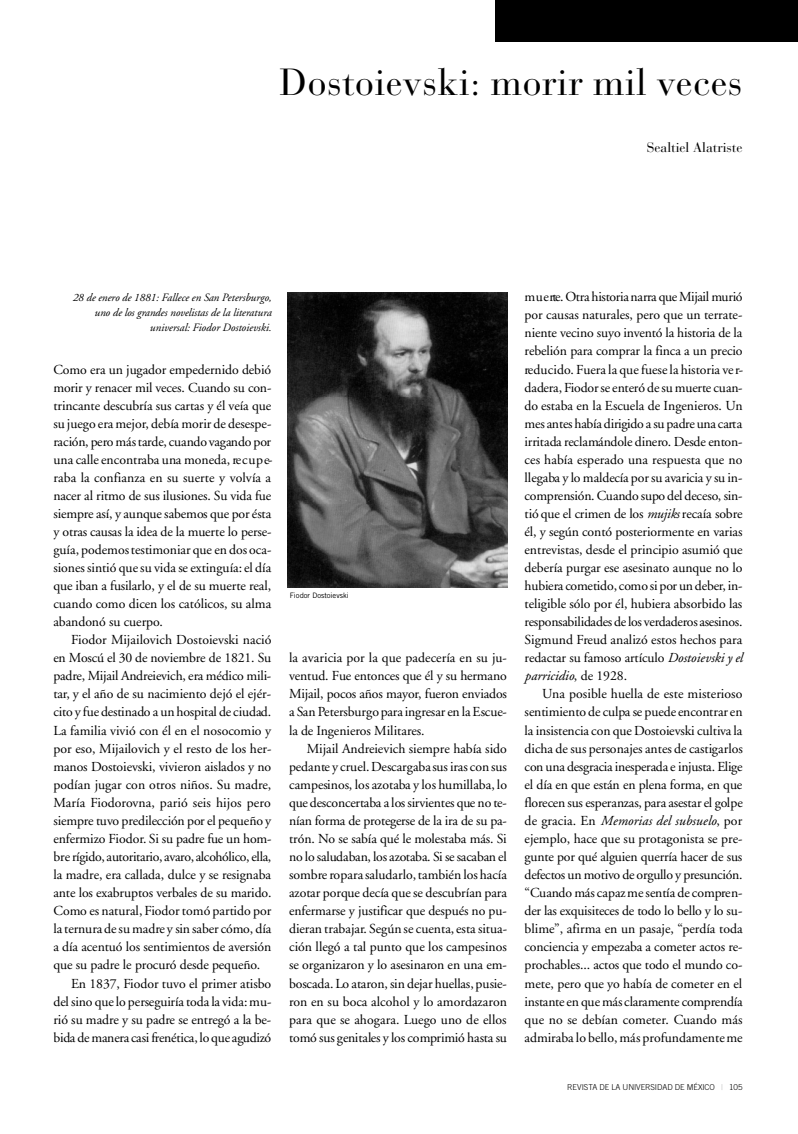
<style>
.page{position:relative;width:798px;height:1134px;background:#fff}
.page>*{position:absolute;margin:0;border:0;box-sizing:border-box;transform-origin:0 0}
.t1{font:37.5px "Bauer Bodoni";letter-spacing:.02em;color:#000}
.t2{font:13.75px/18px "Adobe Garamond";letter-spacing:-.005em;color:#000;text-align:justify}
.t3{font:13.75px "Adobe Garamond";letter-spacing:-.025em;color:#000}
.t4{font:13.75px "Bauer Bodoni";letter-spacing:-.005em;color:#000}
.t5{font:italic 11.25px/15px "Adobe Garamond";letter-spacing:-.005em;color:#000;text-align:right}
.t6{font:300 8.12px "Trade Gothic";letter-spacing:-.01em;color:#000}
.t7{font:7.5px "Trade Gothic";letter-spacing:-.005em;color:#000}
.s1{font-style:italic}
.s2{font-weight:400;color:#bfbfbf}
</style>
<div class="page">
<div style="left:495px;top:0;width:302px;height:41px;background:#000"></div>
<img style="left:288px;top:293px;width:220px;height:295px">
<h1 class="t1" style="left:280px;top:67px;width:464px">Dostoievski: morir mil veces</h1>
<p class="t4" style="left:646px;top:142px;width:97px">Sealtiel Alatriste</p>
<p class="t5" style="left:72px;top:291px;width:200px">28 de enero de 1881: Fallece en San Petersburgo, uno de los grandes novelistas de la literatura universal: Fiodor Dostoievski.</p>
<p class="t2" style="left:53px;top:361px;width:221px">Como era un jugador empedernido debió morir y renacer mil veces. Cuando su con&shy;trincante descubría sus cartas y él veía que su juego era mejor, debía morir de desespe&shy;ración, pero mástarde, cuandovagando por una calle encontraba una moneda, re c u p e&shy;raba la confianza en su suerte y volvía a nacer al ritmo de sus ilusiones. Su vida fue sie m p re así, y aunque sabemos que por ésta y otras causas la idea de la muerte lo perse&shy;guía, podemos testimoniar que en dos oca&shy;sionessintió quesu vida se extinguía: el día que iban a fusilarlo, y el de su muerte real, cuando como dicen los católicos, su alma abandonó su cuerpo.</p>
<p class="t2" style="left:71px;top:632px;width:202px">Fiodor Mijailovich Dostoievski nació</p>
<p class="t2" style="left:53px;top:650px;width:219px">en Moscú el 30 de noviembre de 1821. Su</p>
<p class="t2" style="left:53px;top:668px;width:219px">p a d re, Mijail Andreievich, era médico mili-</p>
<p class="t2" style="left:53px;top:686px;width:219px">ta r, y el año de su nacimiento dejó el ejér-</p>
<p class="t2" style="left:53px;top:704px;width:219px">cito y fue destinado a un hospital de ciudad.</p>
<p class="t2" style="left:53px;top:723px;width:219px">La familia vivió con él en el nosocomio y</p>
<p class="t2" style="left:53px;top:741px;width:219px">por eso, Mijailovich y el resto de los her-</p>
<p class="t2" style="left:53px;top:759px;width:219px">manos Dostoievski, vivieron aislados y no</p>
<p class="t2" style="left:53px;top:777px;width:219px">podían jugar con otros niños. Su madre,</p>
<p class="t2" style="left:53px;top:795px;width:219px">María Fiodorovna, parió seis hijos pero</p>
<p class="t2" style="left:53px;top:813px;width:219px">sie m p re tuvo predilección por el pequeño y</p>
<p class="t2" style="left:53px;top:831px;width:219px">enfermizo Fiodor. Si su padre fue un hom-</p>
<p class="t3" style="left:53px;top:851px;width:219px">brerígido, autoritario, ava ro, alcohólico, ella,</p>
<p class="t2" style="left:53px;top:867px;width:219px">la madre, era callada, dulce y se resignaba</p>
<p class="t2" style="left:53px;top:885px;width:219px">ante los exabruptos verbales de su marido.</p>
<p class="t2" style="left:53px;top:903px;width:219px">Como es natural, Fiodor tomó partido por</p>
<p class="t2" style="left:53px;top:921px;width:219px">la ternura de su madre y sin saber cómo, día</p>
<p class="t2" style="left:53px;top:939px;width:219px">a día acentuó los sentimientos de aversión</p>
<p class="t2" style="left:53px;top:957px;width:208px">que su padre le procuró desde pequeño.</p>
<p class="t2" style="left:71px;top:976px;width:201px">En 1837, Fiodor tuvo el primer atisbo</p>
<p class="t2" style="left:53px;top:994px;width:219px">del sino que lo perseguiría toda la vida: mu-</p>
<p class="t2" style="left:53px;top:1012px;width:219px">rió su madre y su padre se entregó a la be-</p>
<p class="t3" style="left:53px;top:1032px;width:219px">bida de manera casi frenética,loque agudizó</p>
<p class="t7" style="left:290px;top:593px;width:61px">Fiodor Dostoievski</p>
<p class="t2" style="left:289px;top:650px;width:219px">la avaricia por la que padecería en su ju&shy;ventud. Fue entonces que él y su hermano Mijail, pocos años mayor, fueron enviados a San Petersburgopara ingresaren la Escue&shy;la de Ingenieros Militares.</p>
<p class="t2" style="left:289px;top:741px;width:219px;text-indent:18px">Mijail Andreievich siempre había sido pedante y cruel. Descargaba sus iras con sus campesinos, los azotaba y los humillaba, lo que desconcertaba a los sirvientes que no te&shy;nían forma de protegerse de la ira de su pa&shy;trón. No se sabía qué le molestaba más. Si no lo saludaban, los azotaba. Si sesacaban el so m b re ro para saludarlo, también los hacía a zotar porque decía que se descubrían para enfermarse y justificar que después no pu&shy;dieran trabajar. Según se cuenta, esta situa&shy;ción llegó a tal punto que los campesinos se organizaron y lo asesinaron en una em&shy;boscada. Lo ataron, sin dejar huellas, pusie&shy;ron en su boca alcohol y lo amordazaron para que se ahogara. Luego uno de ellos tomó sus genitales y los comprimió hasta su</p>
<p class="t2" style="left:524px;top:289px;width:220px">m u e rte.Otra historianarra que Mijail murió por causas naturales, pero que un terrate&shy;niente vecino suyo inventó la historia de la rebelión para comprar la finca a un precio re d u c id o. Fuera la que fuese la historia ve r&shy;dadera, Fiodorse enteró desu muerte cuan&shy;d o estaba en la Escuela de Ingenieros. Un mes antes había dirigido a su padre una cart a irritada reclamándole dinero. Desde enton&shy;ces había esperado una respuesta que no llegaba y lo maldecía por su avaricia y su in&shy;c o m p rensión. Cuando supo del deceso, sin&shy;tió que el crimen de los <span class="s1">mujiks</span> recaía sobre él, y según contó posteriormente en varias entrevistas, desde el principio asumió que debería purgar ese asesinato aunque no lo hubiera cometido, como si por un deber, in&shy;teligible sólo por él, hubiera absorbido las responsabilidades de los ve rd a d e ros asesinos.<br>Sigmund Freud analizó estos hechos para redactar su famoso artículo <span class="s1">Dostoievski y el parricidio</span>, de 1928.</p>
<p class="t2" style="left:524px;top:686px;width:220px;text-indent:18px">Una posible huella de este misterioso sentimiento de culpa se puedeencontrar en la insistencia con que Dostoievski cultiva la dicha de sus personajes antes de castigarlos con una desgracia inesperada e injusta. Elig e el día en que están en plena forma, en que flo recen sus esperanzas, para asestar el golpe de gracia. En <span class="s1">Memorias del subsuelo</span>, por ejemplo, hace que su protagonista se pre&shy;gunte por qué alguien querría hacer de sus defectos un motivo de orgullo y pre su n c ió n . “ Cuando más capaz me sentía de compre n&shy;der las exquisiteces de todo lo bello y lo su&shy;blime”, afirma en un pasaje, “perdía toda conciencia y empezaba a cometer actos re&shy;prochables... actos que todo el mundo co&shy;mete, pero que yo había de cometer en el instante en que más claramente compre n d ía que no se debían cometer. Cuando más admiraba lo bello, más profundamente me</p>
<p class="t6" style="left:567px;top:1084px;width:177px">REVISTA DE LA UNIVERSIDAD DE MÉXICO <span class="s2">|</span> 105</p>
</div>
